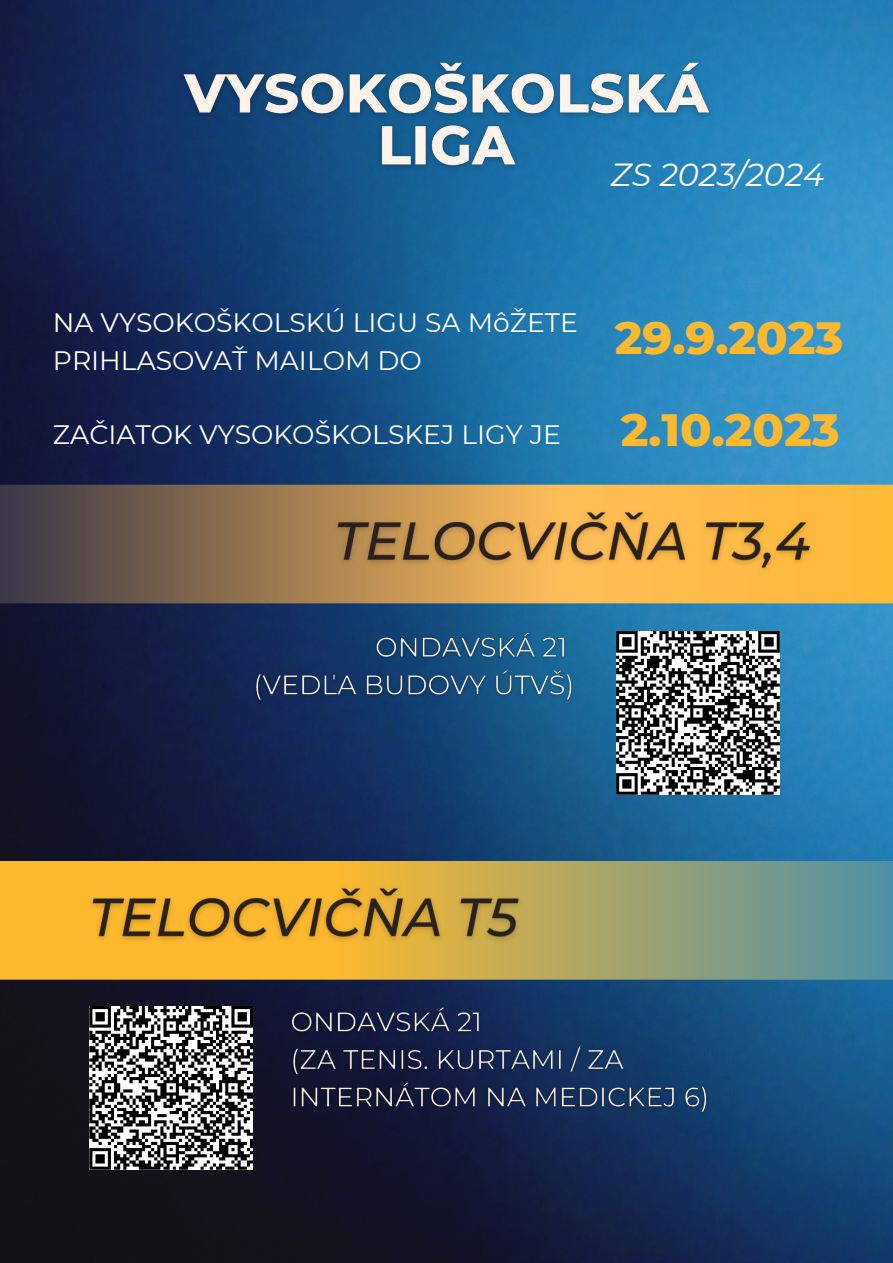
<style>
.page{position:relative;width:893px;height:1263px;background:#fff}
.page>*{position:absolute;margin:0;border:0;box-sizing:border-box;transform-origin:0 0}
.t1{font:800 46.12px/91.3px "Montserrat";color:#fdb92e}
.t2{font:italic 31.95px "Montserrat";color:#fff}
.t3{font:26.62px/37.1px "Montserrat";color:#fff}
</style>
<div class="page">
<img style="left:0;top:0;width:893px;height:1263px">
<svg style="left:0;top:485px;width:893px;height:118px;background:#aa834b"></svg>
<svg style="left:0;top:861px;width:893px;height:119px;background:#b6a85e"></svg>
<svg style="left:89px;top:1006px;width:164px;height:164px"></svg>
<svg style="left:616px;top:631px;width:164px;height:164px"></svg>
<img style="left:174px;top:55px;width:545px;height:123px">
<img style="left:329px;top:505px;width:490px;height:74px">
<img style="left:251px;top:629px;width:325px;height:76px">
<img style="left:84px;top:882px;width:443px;height:67px">
<img style="left:287px;top:1003px;width:424px;height:114px">
<p class="t2" style="left:611px;top:152px;width:215px">ZS 2023/2024</p>
<p class="t3" style="left:53px;top:303px;width:526px">NA VYSOKOŠKOLSKÚ LIGU SA MôŽETE<br>PRIHLASOVAŤ MAILOM DO</p>
<p class="t3" style="left:53px;top:415px;width:509px">ZAČIATOK VYSOKOŠKOLSKEJ LIGY JE</p>
<h1 class="t1" style="left:615px;top:290px;width:230px">29.9.2023<br>2.10.2023</h1>
</div>
